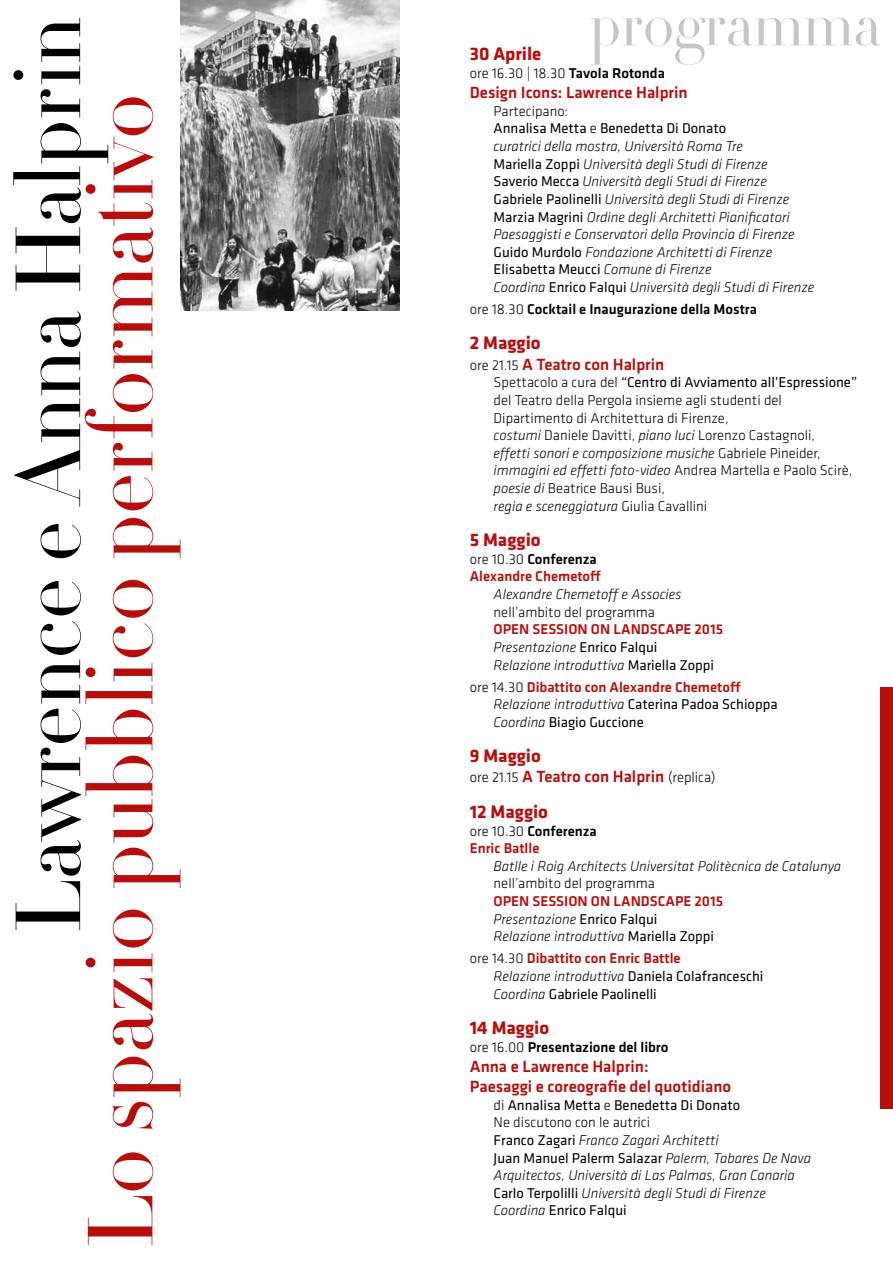
<style>
.page{position:relative;width:893px;height:1263px;background:#fff}
.page>*{position:absolute;margin:0;border:0;box-sizing:border-box;transform-origin:0 0}
.t1{font:90.9px "Didot HTF L42 Light";color:#b70e0c}
.t2{font:90.9px "Didot HTF L42 Light";color:#000}
.t3{font:63px "Didot HTF L42 Light";color:#c6c6c6}
.t4{font:700 18.9px "Klavika";color:#b70e0c}
.t5{font:500 16.8px/20.1px "Klavika";color:#b70e0c}
.t6{font:italic 300 14.7px/17.7px "Klavika";color:#000}
.t7{font:300 14.7px/17.7px "Klavika";color:#000}
.t8{font:14.7px/17.7px "Klavika";color:#000}
.t9{font:500 14.7px "Klavika";color:#000}
.t10{font:500 14.7px/17.7px "Klavika";color:#b70e0c}
.s1{font-weight:500}
.s2{font-style:normal}
.s3{font-weight:400;font-style:normal}
.s4{font-weight:300}
.s5{font-weight:300;font-size:14.7px;color:#000}
.s6{font-weight:400}
.s7{font-style:italic}
.s8{font-weight:300;color:#000}
.s9{color:#000}
.s10{font-weight:500;font-style:normal;color:#b70e0c}
.s11{font-weight:500;color:#b70e0c}
.s12{font-weight:300;font-style:italic}
.s13{font-weight:500;font-size:16.8px;color:#b70e0c}
</style>
<div class="page">
<div style="left:880px;top:687px;width:13px;height:421px;background:#b70e0c"></div>
<img style="left:180px;top:0;width:220px;height:310px">
<h1 class="t2" style="left:-7px;top:934px;width:918px;rotate:-90deg">Lawrence e Anna Halprin</h1>
<h1 class="t1" style="left:65px;top:1248px;width:1156px;rotate:-90deg">Lo spazio pubblico performativo</h1>
<h2 class="t3" style="left:589px;top:-15px;width:293px">programma</h2>
<p class="t4" style="left:470px;top:44px;width:73px">30 Aprile</p>
<p class="t7" style="left:470px;top:64px;width:197px">ore 16.30 | 18.30 <span class="s1">Tavola Rotonda</span></p>
<p class="t5" style="left:470px;top:83px;width:219px">Design Icons: Lawrence Halprin</p>
<p class="t6" style="left:494px;top:102px;width:322px"><span class="s2">Partecipano:<br></span><span class="s3">Annalisa Metta</span> <span class="s2">e</span> <span class="s3">Benedetta Di Donato<br></span>curatrici della mostra, Università Roma Tre<br><span class="s3">Mariella Zoppi</span> Università degli Studi di Firenze <span class="s3">Saverio Mecca</span> Università degli Studi di Firenze <span class="s3">Gabriele Paolinelli</span> Università degli Studi di Firenze <span class="s3">Marzia Magrini</span> Ordine degli Architetti Pianificatori Paesaggisti e Conservatori della Provincia di Firenze <span class="s3">Guido Murdolo</span> Fondazione Architetti di Firenze <span class="s3">Elisabetta Meucci</span> Comune di Firenze<br>Coordina <span class="s3">Enrico Falqui</span> Università degli Studi di Firenze</p>
<p class="t9" style="left:470px;top:301px;width:289px"><span class="s4">ore 18.30</span> Cocktail e Inaugurazione della Mostra</p>
<p class="t4" style="left:470px;top:333px;width:72px">2 Maggio</p>
<p class="t5" style="left:470px;top:354px;width:196px"><span class="s5">ore 21.15</span> A Teatro con Halprin</p>
<p class="t7" style="left:494px;top:374px;width:365px">Spettacolo a cura del <span class="s6">“Centro di Avviamento all’Espressione” </span>del Teatro della Pergola insieme agli studenti del Dipartimento di Architettura di Firenze,<br><span class="s7">costumi</span> Daniele Davitti, <span class="s7">piano luci</span> Lorenzo Castagnoli,<br><span class="s7">effetti sonori e composizione musiche</span> Gabriele Pineider, <span class="s7">immagini ed effetti foto-video</span> Andrea Martella e Paolo Scirè, <span class="s7">poesie di</span> Beatrice Bausi Busi,<br><span class="s7">regia e sceneggiatura</span> Giulia Cavallini</p>
<p class="t4" style="left:470px;top:530px;width:72px">5 Maggio</p>
<p class="t10" style="left:470px;top:550px;width:133px"><span class="s8">ore 10.30</span> <span class="s9">Conferenza<br></span>Alexandre Chemetoff</p>
<p class="t6" style="left:494px;top:586px;width:189px">Alexandre Chemetoff e Associes</p>
<p class="t7" style="left:494px;top:603px;width:163px">nell’ambito del programma</p>
<p class="t6" style="left:494px;top:621px;width:231px"><span class="s10">OPEN SESSION ON LANDSCAPE 2015<br></span>Presentazione <span class="s3">Enrico Falqui<br></span>Relazione introduttiva <span class="s3">Mariella Zoppi</span></p>
<p class="t8" style="left:494px;top:678px;width:285px;text-indent:-24px"><span class="s4">ore 14.30</span> <span class="s11">Dibattito con Alexandre Chemetoff<br></span><span class="s12">Relazione introduttiva</span> Caterina Padoa Schioppa<br><span class="s12">Coordina</span> Biagio Guccione</p>
<p class="t4" style="left:470px;top:746px;width:73px">9 Maggio</p>
<p class="t7" style="left:470px;top:769px;width:247px">ore 21.15 <span class="s13">A Teatro con Halprin</span> (replica)</p>
<p class="t4" style="left:470px;top:801px;width:80px">12 Maggio</p>
<p class="t10" style="left:470px;top:822px;width:128px"><span class="s8">ore 10.30</span> <span class="s9">Conferenza<br></span>Enric Batlle</p>
<p class="t6" style="left:494px;top:857px;width:349px">Batlle i Roig Architects Universitat Politècnica de Catalunya</p>
<p class="t7" style="left:494px;top:875px;width:163px">nell’ambito del programma</p>
<p class="t6" style="left:494px;top:893px;width:231px"><span class="s10">OPEN SESSION ON LANDSCAPE 2015<br></span>Presentazione <span class="s3">Enrico Falqui<br></span>Relazione introduttiva <span class="s3">Mariella Zoppi</span></p>
<p class="t8" style="left:494px;top:950px;width:271px;text-indent:-24px"><span class="s4">ore 14.30</span> <span class="s11">Dibattito con Enric Battle<br></span><span class="s12">Relazione introduttiva</span> Daniela Colafranceschi<br><span class="s12">Coordina</span> Gabriele Paolinelli</p>
<p class="t4" style="left:470px;top:1017px;width:81px">14 Maggio</p>
<p class="t9" style="left:470px;top:1039px;width:200px"><span class="s4">ore 16.00</span> Presentazione del libro</p>
<p class="t5" style="left:470px;top:1056px;width:263px">Anna e Lawrence Halprin:<br>Paesaggi e coreografie del quotidiano</p>
<p class="t6" style="left:494px;top:1096px;width:319px"><span class="s2">di</span> <span class="s3">Annalisa Metta</span> <span class="s2">e</span> <span class="s3">Benedetta Di Donato<br></span><span class="s2">Ne discutono con le autrici<br></span><span class="s3">Franco Zagari</span> Franco Zagari Architetti<br><span class="s3">Juan Manuel Palerm Salazar</span> Palerm, Tabares De Nava Arquitectos, Università di Las Palmas, Gran Canaria <span class="s3">Carlo Terpolilli</span> Università degli Studi di Firenze Coordina <span class="s3">Enrico Falqui</span></p>
</div>
